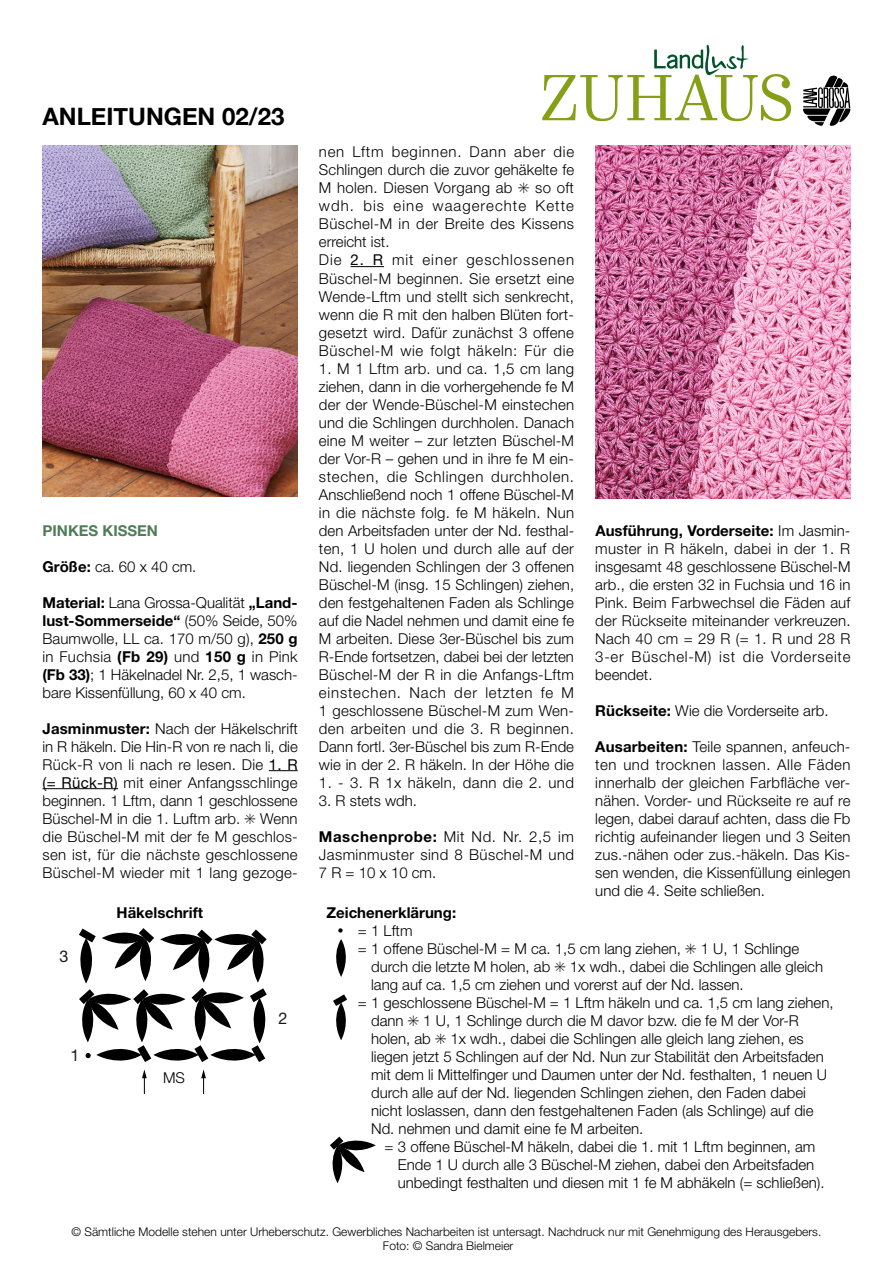
<style>
.page{position:relative;width:893px;height:1263px;background:#fff}
.page>*{position:absolute;margin:0;border:0;box-sizing:border-box;transform-origin:0 0}
.t1{font:700 24px "Helvetica Neue";color:#000}
.t2{font:16.2px "Helvetica Neue";color:#1c1a1e}
.t3{font:300 15px/18px "Helvetica Neue LT";color:#000;text-align:justify}
.t4{font:300 15px/18px "Helvetica Neue LT";letter-spacing:.02em;color:#000}
.t5{font:700 15px "Helvetica Neue LT";color:#000}
.t6{font:300 15px "Helvetica Neue LT";letter-spacing:.03em;color:#000}
.t7{font:700 15px "Helvetica Neue LT";color:#507c58}
.t8{font:13.5px "Helvetica Neue";color:#1c1a1e}
.t9{font:300 12px/14.4px "Helvetica Neue LT";color:#000;text-align:center}
.s1{font-weight:700}
.s2{font-family:"Helvetica Neue LT 55 Rm";font-weight:400}
</style>
<div class="page">
<svg style="left:269px;top:770px;width:29px;height:1px"></svg>
<hr style="left:43px;top:788px;width:75px;height:1px;background:#000">
<img style="left:43px;top:146px;width:255px;height:351px">
<svg style="left:803px;top:76px;width:47px;height:50px"></svg>
<hr style="left:351px;top:266px;width:33px;height:1px;background:#000">
<svg style="left:542px;top:45px;width:249px;height:76px"></svg>
<svg style="left:79px;top:928px;width:188px;height:166px"></svg>
<img style="left:595px;top:146px;width:255px;height:353px">
<svg style="left:338px;top:928px;width:5px;height:5px"></svg>
<svg style="left:336px;top:939px;width:10px;height:38px"></svg>
<svg style="left:333px;top:994px;width:14px;height:46px"></svg>
<svg style="left:330px;top:1136px;width:46px;height:47px"></svg>
<h1 class="t1" style="left:43px;top:98px;width:243px">ANLEITUNGEN 02/23</h1>
<p class="t7" style="left:43px;top:521px;width:117px">PINKES KISSEN</p>
<p class="t3" style="left:43px;top:557px;width:155px"><span class="s1">Größe:</span> ca. 60 x 40 cm.</p>
<p class="t3" style="left:43px;top:593px;width:257px"><span class="s1">Material:</span> Lana Grossa-Qualität <span class="s1">„Land&shy;lust-Sommerseide“</span> (50% Seide, 50% Baumwolle, LL ca. 170 m/50 g), <span class="s1">250 g </span>in Fuchsia <span class="s1">(Fb 29)</span> und <span class="s1">150 g</span> in Pink <span class="s1">(Fb 33)</span>; 1 Häkelnadel Nr. 2,5, 1 wasch&shy;bare Kissenfüllung, 60 x 40 cm.</p>
<p class="t3" style="left:43px;top:719px;width:257px"><span class="s1">Jasminmuster:</span> Nach der Häkelschrift in R häkeln. Die Hin-R von re nach li, die Rück-R von li nach re lesen. Die <span class="s2">1. R (= Rück-R)</span> mit einer Anfangsschlinge beginnen. 1 Lftm, dann 1 geschlossene Büschel-M in die 1. Luftm arb. ✳ Wenn die Büschel-M mit der fe M geschlos&shy;sen ist, für die nächste geschlossene Büschel-M wieder mit 1 lang gezoge-</p>
<p class="t2" style="left:59px;top:944px;width:11px">3</p>
<p class="t2" style="left:70px;top:1044px;width:11px">1</p>
<p class="t5" style="left:117px;top:903px;width:88px">Häkelschrift</p>
<p class="t3" style="left:163px;top:1068px;width:23px">MS</p>
<p class="t8" style="left:281px;top:1000px;width:9px">2</p>
<p class="t2" style="left:279px;top:1006px;width:11px">2</p>
<p class="t4" style="left:319px;top:143px;width:257px">nen Lftm beginnen. Dann aber die Schlingen durch die zuvor gehäkelte fe M holen. Diesen Vorgang ab ✳ so oft wdh. bis eine waagerechte Kette Büschel-M in der Breite des Kissens erreicht ist.<br>Die <span class="s2">2. R</span> mit einer geschlossenen Büschel-M beginnen. Sie ersetzt eine Wende-Lftm und stellt sich senkrecht, wenn die R mit den halben Blüten fort&shy;gesetzt wird. Dafür zunächst 3 offene Büschel-M wie folgt häkeln: Für die</p>
<p class="t3" style="left:319px;top:359px;width:257px">1. M 1 Lftm arb. und ca. 1,5 cm lang ziehen, dann in die vorhergehende fe M der der Wende-Büschel-M einstechen und die Schlingen durchholen. Danach eine M weiter – zur letzten Büschel-M der Vor-R – gehen und in ihre fe M ein&shy;stechen, die Schlingen durchholen.<br>Anschließend noch 1 offene Büschel-M in die nächste folg. fe M häkeln. Nun den Arbeitsfaden unter der Nd. festhal&shy;ten, 1 U holen und durch alle auf der Nd. liegenden Schlingen der 3 offenen Büschel-M (insg. 15 Schlingen) ziehen, den festgehaltenen Faden als Schlinge auf die Nadel nehmen und damit eine fe M arbeiten. Diese 3er-Büschel bis zum R-Ende fortsetzen, dabei bei der letzten Büschel-M der R in die Anfangs-Lftm einstechen. Nach der letzten fe M 1 geschlossene Büschel-M zum Wen&shy;den arbeiten und die 3. R beginnen.<br>Dann fortl. 3er-Büschel bis zum R-Ende wie in der 2. R häkeln. In der Höhe die</p>
<p class="t6" style="left:319px;top:773px;width:256px">1. - 3. R 1x häkeln, dann die 2. und</p>
<p class="t3" style="left:319px;top:791px;width:100px">3. R stets wdh.</p>
<p class="t3" style="left:319px;top:827px;width:257px"><span class="s1">Maschenprobe:</span> Mit Nd. Nr. 2,5 im Jasminmuster sind 8 Büschel-M und 7 R = 10 x 10 cm.</p>
<p class="t3" style="left:595px;top:521px;width:257px"><span class="s1">Ausführung, Vorderseite:</span> Im Jasmin&shy;muster in R häkeln, dabei in der 1. R insgesamt 48 geschlossene Büschel-M arb., die ersten 32 in Fuchsia und 16 in Pink. Beim Farbwechsel die Fäden auf der Rückseite miteinander verkreuzen.<br>Nach 40 cm = 29 R (= 1. R und 28 R 3-er Büschel-M) ist die Vorderseite beendet.</p>
<p class="t3" style="left:595px;top:701px;width:235px"><span class="s1">Rückseite:</span> Wie die Vorderseite arb.</p>
<p class="t3" style="left:595px;top:737px;width:257px;text-align:left"><span class="s1">Ausarbeiten:</span> Teile spannen, anfeuch&shy;ten und trocknen lassen. Alle Fäden innerhalb der gleichen Farbfläche ver&shy;nähen. Vorder- und Rückseite re auf re legen, dabei darauf achten, dass die Fb richtig aufeinander liegen und 3 Seiten zus.-nähen oder zus.-häkeln. Das Kis&shy;sen wenden, die Kissenfüllung einlegen und die 4. Seite schließen.</p>
<p class="t5" style="left:326px;top:903px;width:131px">Zeichenerklärung:</p>
<p class="t3" style="left:358px;top:921px;width:56px">= 1 Lftm</p>
<p class="t3" style="left:358px;top:939px;width:443px">= 1 offene Büschel-M = M ca. 1,5 cm lang ziehen, ✳ 1 U, 1 Schlinge</p>
<p class="t3" style="left:371px;top:957px;width:453px">durch die letzte M holen, ab ✳ 1x wdh., dabei die Schlingen alle gleich</p>
<p class="t3" style="left:371px;top:975px;width:374px">lang auf ca. 1,5 cm ziehen und vorerst auf der Nd. lassen.</p>
<p class="t3" style="left:358px;top:993px;width:477px">= 1 geschlossene Büschel-M = 1 Lftm häkeln und ca. 1,5 cm lang ziehen,</p>
<p class="t3" style="left:371px;top:1011px;width:429px">dann ✳ 1 U, 1 Schlinge durch die M davor bzw. die fe M der Vor-R</p>
<p class="t3" style="left:371px;top:1029px;width:434px">holen, ab ✳ 1x wdh., dabei die Schlingen alle gleich lang ziehen, es</p>
<p class="t3" style="left:371px;top:1047px;width:454px">liegen jetzt 5 Schlingen auf der Nd. Nun zur Stabilität den Arbeitsfaden</p>
<p class="t3" style="left:371px;top:1065px;width:457px">mit dem li Mittelfinger und Daumen unter der Nd. festhalten, 1 neuen U</p>
<p class="t3" style="left:371px;top:1083px;width:436px">durch alle auf der Nd. liegenden Schlingen ziehen, den Faden dabei</p>
<p class="t3" style="left:371px;top:1101px;width:444px">nicht loslassen, dann den festgehaltenen Faden (als Schlinge) auf die</p>
<p class="t3" style="left:371px;top:1119px;width:274px">Nd. nehmen und damit eine fe M arbeiten.</p>
<p class="t3" style="left:385px;top:1137px;width:432px">= 3 offene Büschel-M häkeln, dabei die 1. mit 1 Lftm beginnen, am</p>
<p class="t3" style="left:398px;top:1155px;width:418px">Ende 1 U durch alle 3 Büschel-M ziehen, dabei den Arbeitsfaden</p>
<p class="t3" style="left:398px;top:1173px;width:428px">unbedingt festhalten und diesen mit 1 fe M abhäkeln (= schließen).</p>
<p class="t9" style="left:72px;top:1224px;width:751px">© Sämtliche Modelle stehen unter Urheberschutz. Gewerbliches Nacharbeiten ist untersagt. Nachdruck nur mit Genehmigung des Herausgebers.<br>Foto: © Sandra Bielmeier</p>
</div>
